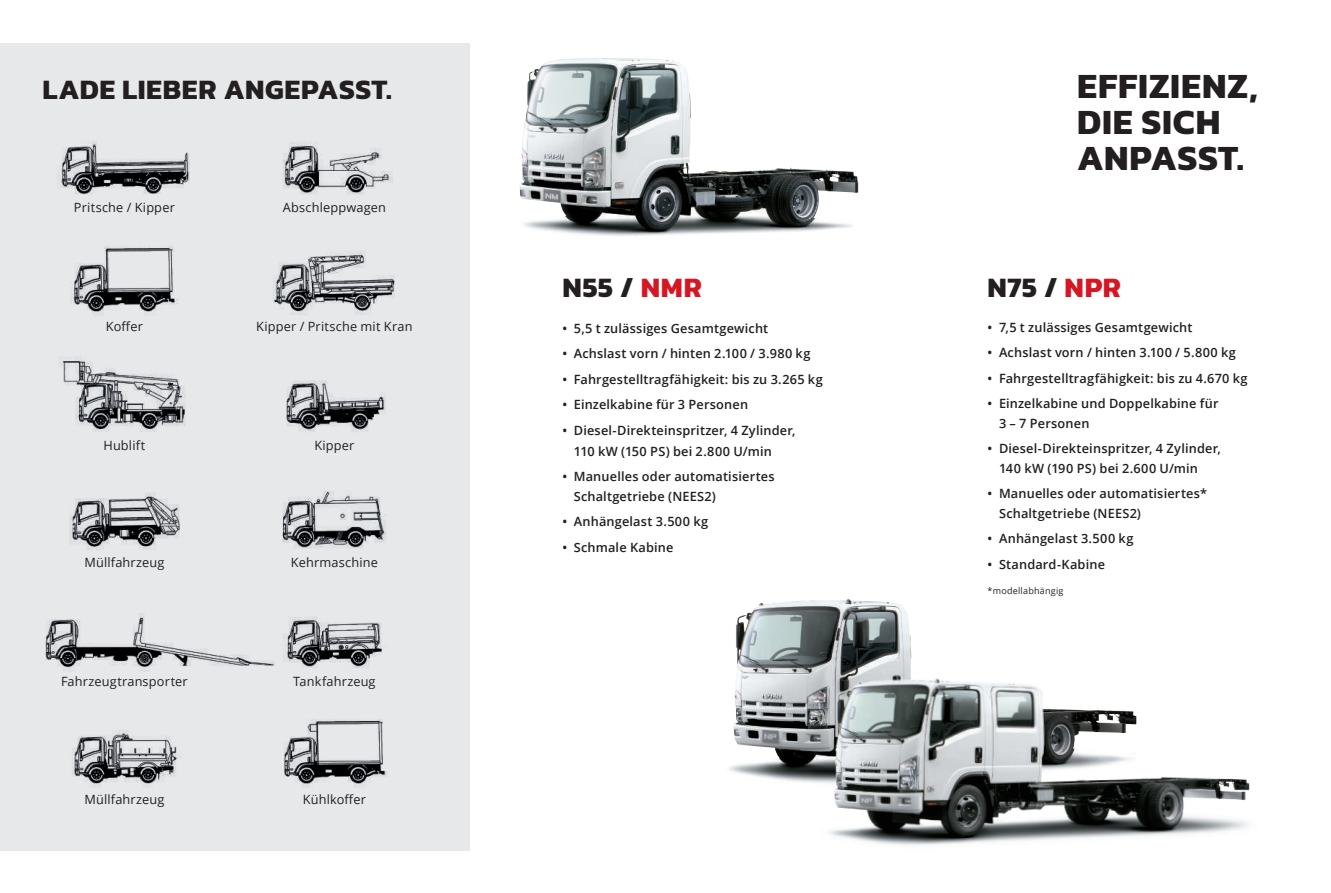
<style>
.page{position:relative;width:1331px;height:893px;background:#fff}
.page>*{position:absolute;margin:0;border:0;box-sizing:border-box;transform-origin:0 0}
.t1{font:700 36px/36px "Kanit";letter-spacing:.02em;color:#231f20}
.t2{font:700 28.5px "Kanit";letter-spacing:.02em;color:#231f20}
.t3{font:600 12.75px/19.5px "Open Sans";letter-spacing:.015em;color:#231f20}
.t4{font:12.75px "Open Sans";letter-spacing:.015em;color:#231f20}
.t5{font:9px "Open Sans";letter-spacing:.025em;color:#231f20}
.s1{color:#d51724}
</style>
<div class="page">
<div style="left:0;top:43px;width:470px;height:807px;background:#e6e8ea"></div>
<img style="left:519px;top:58px;width:339px;height:178px">
<img style="left:734px;top:601px;width:67px;height:160px">
<img style="left:801px;top:599px;width:449px;height:246px">
<img style="left:58px;top:141px;width:132px;height:54px">
<img style="left:45px;top:613px;width:230px;height:58px">
<img style="left:282px;top:491px;width:104px;height:58px">
<img style="left:72px;top:730px;width:106px;height:58px">
<img style="left:286px;top:380px;width:100px;height:52px">
<img style="left:58px;top:357px;width:127px;height:75px">
<img style="left:283px;top:143px;width:110px;height:51px">
<img style="left:283px;top:616px;width:99px;height:52px">
<img style="left:70px;top:492px;width:110px;height:58px">
<img style="left:273px;top:251px;width:122px;height:64px">
<img style="left:284px;top:719px;width:103px;height:69px">
<img style="left:70px;top:246px;width:108px;height:70px">
<h2 class="t2" style="left:43px;top:68px;width:351px">LADE LIEBER ANGEPASST.</h2>
<p class="t4" style="left:74px;top:198px;width:102px">Pritsche / Kipper</p>
<p class="t4" style="left:283px;top:198px;width:105px">Abschleppwagen</p>
<p class="t4" style="left:106px;top:318px;width:39px">Koffer</p>
<p class="t4" style="left:256px;top:318px;width:158px">Kipper / Pritsche mit Kran</p>
<p class="t4" style="left:103px;top:436px;width:43px">Hublift</p>
<p class="t4" style="left:314px;top:436px;width:42px">Kipper</p>
<p class="t4" style="left:84px;top:554px;width:82px">Müllfahrzeug</p>
<p class="t4" style="left:291px;top:554px;width:88px">Kehrmaschine</p>
<p class="t4" style="left:61px;top:673px;width:128px">Fahrzeugtransporter</p>
<p class="t4" style="left:293px;top:673px;width:84px">Tankfahrzeug</p>
<p class="t4" style="left:84px;top:790px;width:82px">Müllfahrzeug</p>
<p class="t4" style="left:303px;top:790px;width:64px">Kühlkoffer</p>
<h2 class="t2" style="left:562px;top:265px;width:141px">N55 / <span class="s1">NMR</span></h2>
<p class="t3" style="left:562px;top:318px;width:207px">• 5,5 t zulässiges Gesamtgewicht</p>
<p class="t3" style="left:562px;top:344px;width:250px">• Achslast vorn / hinten 2.100 / 3.980 kg</p>
<p class="t3" style="left:562px;top:369px;width:262px">• Fahrgestelltragfähigkeit: bis zu 3.265 kg</p>
<p class="t3" style="left:562px;top:395px;width:187px">• Einzelkabine für 3 Personen</p>
<p class="t3" style="left:574px;top:419px;width:223px;line-height:21px;text-indent:-11px">• Diesel-Direkteinspritzer, 4 Zylinder,<br>110 kW (150 PS) bei 2.800 U/min</p>
<p class="t3" style="left:574px;top:467px;width:202px;text-indent:-11px">• Manuelles oder automatisiertes<br>Schaltgetriebe (NEES2)</p>
<p class="t3" style="left:562px;top:512px;width:147px">• Anhängelast 3.500 kg</p>
<p class="t3" style="left:562px;top:537px;width:113px">• Schmale Kabine</p>
<h1 class="t1" style="left:1077px;top:66px;width:182px">EFFIZIENZ,<br>DIE SICH<br>ANPASST.</h1>
<h2 class="t2" style="left:988px;top:265px;width:135px">N75 / <span class="s1">NPR</span></h2>
<p class="t3" style="left:988px;top:317px;width:206px">• 7,5 t zulässiges Gesamtgewicht</p>
<p class="t3" style="left:988px;top:342px;width:250px">• Achslast vorn / hinten 3.100 / 5.800 kg</p>
<p class="t3" style="left:988px;top:368px;width:261px">• Fahrgestelltragfähigkeit: bis zu 4.670 kg</p>
<p class="t3" style="left:999px;top:393px;width:221px;text-indent:-11px">• Einzelkabine und Doppelkabine für<br>3 – 7 Personen</p>
<p class="t3" style="left:999px;top:438px;width:223px;text-indent:-11px">• Diesel-Direkteinspritzer, 4 Zylinder,<br>140 kW (190 PS) bei 2.600 U/min</p>
<p class="t3" style="left:999px;top:483px;width:210px;text-indent:-11px">• Manuelles oder automatisiertes*<br>Schaltgetriebe (NEES2)</p>
<p class="t3" style="left:988px;top:528px;width:147px">• Anhängelast 3.500 kg</p>
<p class="t3" style="left:988px;top:554px;width:119px">• Standard-Kabine</p>
<p class="t5" style="left:988px;top:585px;width:77px">*modellabhängig</p>
</div>
